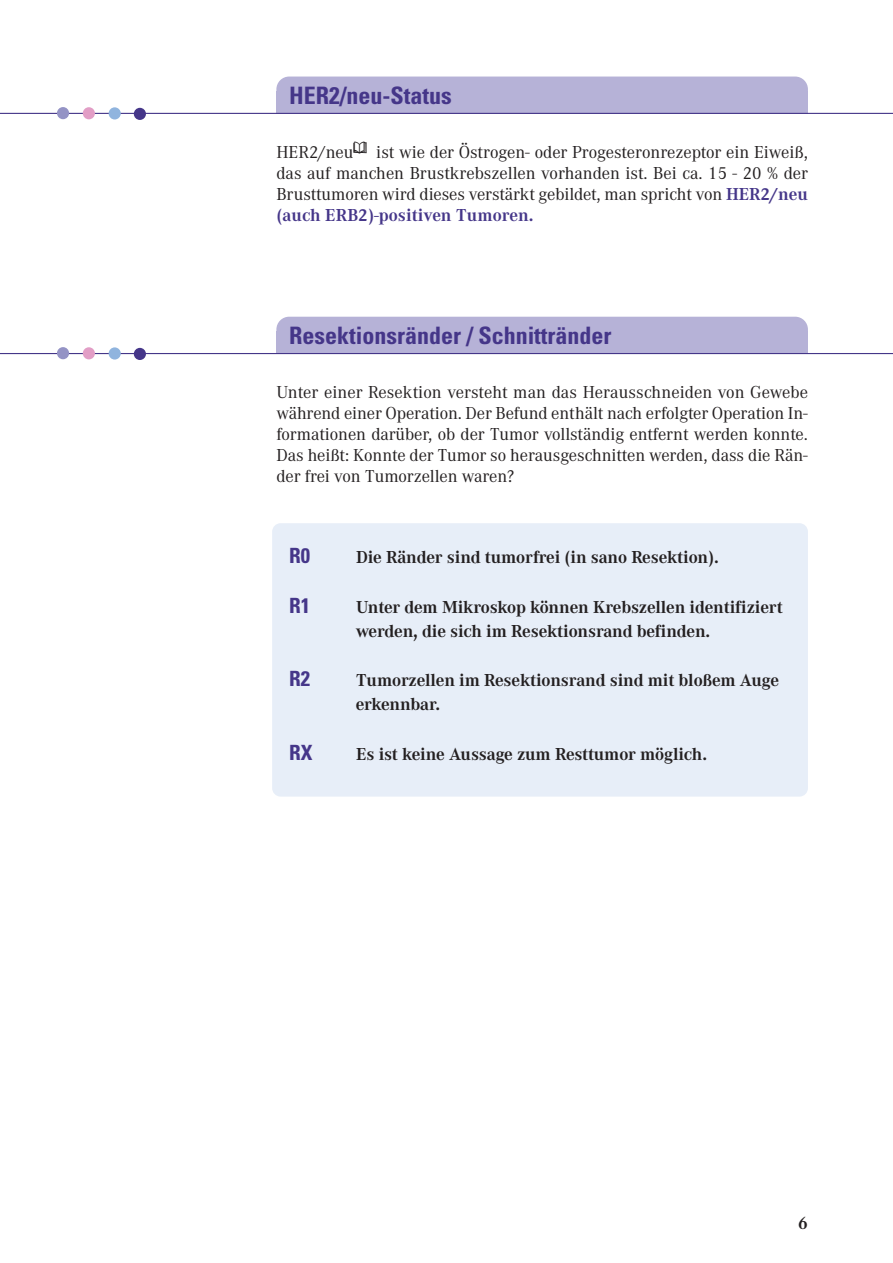
<style>
.page{position:relative;width:893px;height:1263px;background:#fff}
.page>*{position:absolute;margin:0;border:0;box-sizing:border-box;transform-origin:0 0}
.t1{font:700 condensed 24px "Univers LT";color:#453689}
.t2{font:700 condensed 21px "Univers LT";color:#453689}
.t3{font:18px/21px "Corporate A";letter-spacing:-.005em;color:#231f20;text-align:justify}
.t4{font:700 18px/24px "Corporate A";letter-spacing:-.01em;color:#231f20}
.s1{font-weight:700;color:#453689}
</style>
<div class="page">
<div style="left:276px;top:91px;width:532px;height:23px;background:#b6b2d7"></div>
<div style="left:276px;top:77px;width:532px;height:26px;background:#b6b2d7;border-radius:13px"></div>
<hr style="left:0;top:113px;width:893px;height:1px;background:#453689">
<div style="left:272px;top:523px;width:536px;height:273px;background:#e7eef8;border-radius:9px"></div>
<div style="left:276px;top:331px;width:532px;height:23px;background:#b6b2d7"></div>
<div style="left:276px;top:317px;width:532px;height:26px;background:#b6b2d7;border-radius:13px"></div>
<hr style="left:0;top:353px;width:893px;height:1px;background:#453689">
<div style="left:57px;top:107px;width:12px;height:12px;background:#9493c5;border-radius:50%"></div>
<div style="left:83px;top:107px;width:12px;height:12px;background:#e29ec6;border-radius:50%"></div>
<div style="left:109px;top:107px;width:12px;height:12px;background:#90b4de;border-radius:50%"></div>
<div style="left:134px;top:108px;width:12px;height:12px;background:#453689;border-radius:50%"></div>
<div style="left:57px;top:347px;width:12px;height:12px;background:#9493c5;border-radius:50%"></div>
<div style="left:83px;top:347px;width:12px;height:12px;background:#e29ec6;border-radius:50%"></div>
<div style="left:109px;top:347px;width:12px;height:13px;background:#90b4de;border-radius:50%"></div>
<div style="left:134px;top:348px;width:12px;height:12px;background:#453689;border-radius:50%"></div>
<h1 class="t1" style="left:289px;top:87px;width:164px">HER2/neu-Status</h1>
<p class="t3" style="left:276px;top:141px;width:533px">HER2/neu<sup>;</sup> ist wie der Östrogen- oder Progesteronrezeptor ein Eiweiß, das auf manchen Brustkrebszellen vorhanden ist. Bei ca. 15 - 20 % der Brusttumoren wird dieses verstärkt gebildet, man spricht von <span class="s1">HER2/neu (auch ERB2)-positiven Tumoren.</span></p>
<h1 class="t1" style="left:289px;top:327px;width:324px">Resektionsränder / Schnittränder</h1>
<p class="t3" style="left:276px;top:381px;width:533px">Unter einer Resektion versteht man das Herausschneiden von Gewebe während einer Operation. Der Befund enthält nach erfolgter Operation In&shy;formationen darüber, ob der Tumor vollständig entfernt werden konnte.<br>Das heißt: Konnte der Tumor so herausgeschnitten werden, dass die Rän&shy;der frei von Tumorzellen waren?</p>
<p class="t2" style="left:289px;top:548px;width:22px">R0</p>
<p class="t4" style="left:356px;top:545px;width:364px">Die Ränder sind tumorfrei (in sano Resektion).</p>
<p class="t2" style="left:289px;top:598px;width:22px">R1</p>
<p class="t4" style="left:356px;top:595px;width:428px">Unter dem Mikroskop können Krebszellen identifiziert werden, die sich im Resektionsrand befinden.</p>
<p class="t2" style="left:289px;top:671px;width:22px">R2</p>
<p class="t4" style="left:356px;top:668px;width:425px">Tumorzellen im Resektionsrand sind mit bloßem Auge erkennbar.</p>
<p class="t2" style="left:289px;top:745px;width:25px">RX</p>
<p class="t4" style="left:356px;top:742px;width:352px">Es ist keine Aussage zum Resttumor möglich.</p>
<p class="t4" style="left:798px;top:1211px;width:11px">6</p>
</div>
